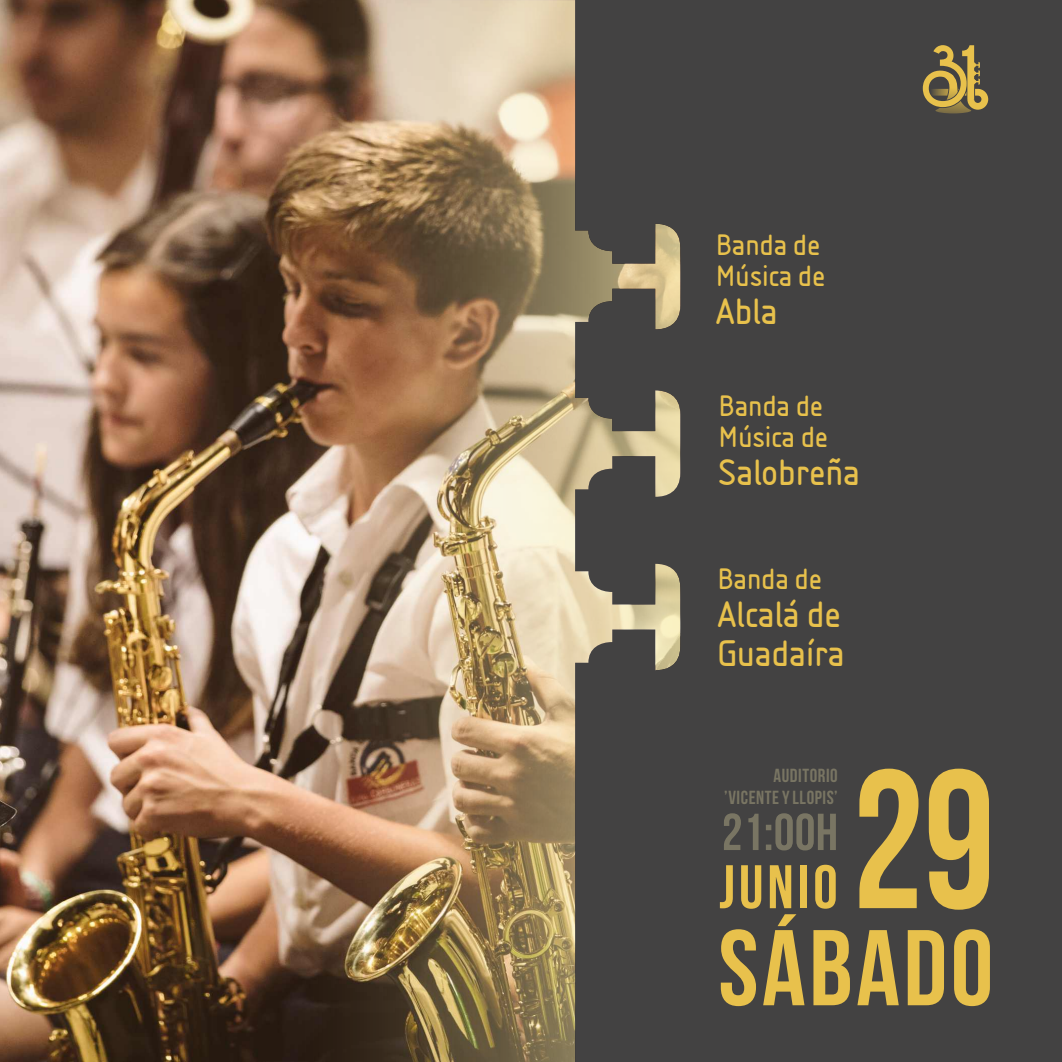
<style>
.page{position:relative;width:1062px;height:1062px;background:#fff}
.page>*{position:absolute;margin:0;border:0;box-sizing:border-box;transform-origin:0 0}
.t1{font:196.88px "Bebas Neue";color:#e8c14c;scale:.91 1}
.t2{font:107.27px "Bebas Neue";letter-spacing:.035em;color:#e8c14c}
.t3{font:61.43px "Bebas Neue";letter-spacing:.065em;color:#e8c14c}
.t4{font:51.98px "Bebas Neue";color:rgb(250 239 177/.3)}
.t5{font:700 38.68px/39.2px "ST Isonorm";color:#e8c14c}
.t6{font:700 30.97px/31.3px "ST Isonorm";color:#e8c14c}
.t7{font:18.9px/21.5px "Bebas Neue";letter-spacing:.03em;color:rgb(250 239 177/.3);text-align:right}
</style>
<div class="page">
<img style="left:0;top:0;width:286px;height:1062px">
<img style="left:286px;top:0;width:289px;height:1062px">
<div style="left:575px;top:0;width:487px;height:1062px;background:#434242"></div>
<svg style="left:922px;top:45px;width:66px;height:68px;background:#897846"></svg>
<p class="t6" style="left:715px;top:230px;width:111px">Banda de<br>Música de</p>
<p class="t5" style="left:715px;top:293px;width:64px">Abla</p>
<p class="t6" style="left:718px;top:390px;width:111px">Banda de<br>Música de</p>
<p class="t5" style="left:718px;top:453px;width:143px">Salobreña</p>
<p class="t6" style="left:717px;top:564px;width:106px">Banda de</p>
<p class="t5" style="left:717px;top:596px;width:129px">Alcalá de<br>Guadaíra</p>
<p class="t7" style="left:724px;top:766px;width:115px">AUDITORIO ’VICENTE Y LLOPIS’</p>
<h3 class="t4" style="left:722px;top:811px;width:118px">21:00H</h3>
<h3 class="t3" style="left:719px;top:862px;width:120px">JUNIO</h3>
<h1 class="t1" style="left:852px;top:760px;width:158px">29</h1>
<h2 class="t2" style="left:718px;top:924px;width:276px">SÁBADO</h2>
</div>
